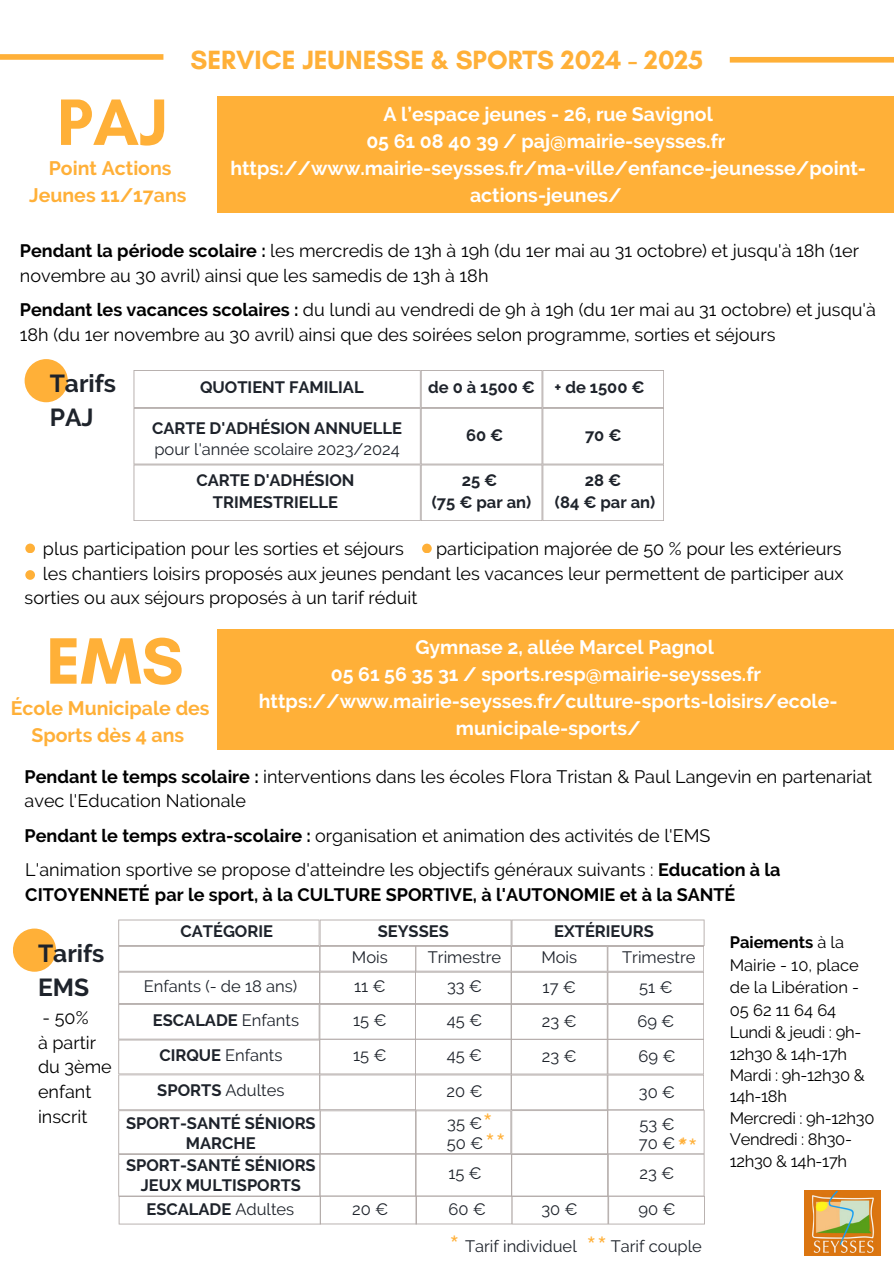
<style>
.page{position:relative;width:894px;height:1264px;background:#fff}
.page>*{position:absolute;margin:0;border:0;box-sizing:border-box;transform-origin:0 0}
.t1{font:700 66.75px "Glacial Indifference";color:#ffb038}
.t2{font:33px "Raleway";color:#ffb038}
.t3{font:700 26.85px "Glacial Indifference";color:#ffb038}
.t4{font:700 24.6px/33.8px "Raleway";color:#1e232b}
.t5{font:700 19.5px/27px "Raleway";color:#fff;text-align:center}
.t6{font:700 19.5px/27px "Raleway";color:#ffb038;text-align:center}
.t7{font:18px/24.8px "Raleway";color:#000}
.t8{font:700 18px "Raleway";color:#000}
.t9{font:700 16.5px/20.2px "Raleway";color:#1e232b;text-align:center}
.t10{font:16.5px "Raleway";color:#1e232b}
.t11{font:16.5px/21.3px "Raleway";letter-spacing:-.02em;color:#000}
.t12{font:16.5px/22.5px "Raleway";color:#000}
.s1{font-weight:700}
.s2{color:#fff}
.s3{font-weight:400}
</style>
<div class="page">
<div style="left:217px;top:96px;width:676px;height:116px;background:#ffb038"></div>
<div style="left:25px;top:359px;width:43px;height:43px;background:#ffb038;border-radius:50%"></div>
<svg style="left:133px;top:370px;width:531px;height:151px"></svg>
<div style="left:217px;top:629px;width:676px;height:120px;background:#ffb038"></div>
<div style="left:13px;top:928px;width:43px;height:43px;background:#ffb038;border-radius:50%"></div>
<div style="left:25px;top:543px;width:10px;height:10px;background:#ffb038;border-radius:50%"></div>
<div style="left:422px;top:543px;width:9px;height:10px;background:#ffb038;border-radius:50%"></div>
<div style="left:25px;top:570px;width:10px;height:10px;background:#ffb038;border-radius:50%"></div>
<img style="left:804px;top:1190px;width:76px;height:65px">
<svg style="left:118px;top:919px;width:586px;height:305px"></svg>
<div style="left:0;top:54px;width:163px;height:6px;background:#ffb038"></div>
<div style="left:729px;top:57px;width:164px;height:6px;background:#ffb038"></div>
<h1 class="t3" style="left:190px;top:44px;width:514px">SERVICE JEUNESSE &amp; SPORTS 2024 - 2025</h1>
<h4 class="t1" style="left:57px;top:81px;width:112px">PAJ</h4>
<h4 class="t5" style="left:230px;top:100px;width:637px">A l’espace jeunes - 26, rue Savignol<br>05 61 08 40 39 / paj@mairie-seysses.fr https://www.mairie-seysses.fr/ma-ville/enfance-jeunesse/point&shy;actions-jeunes/</h4>
<h5 class="t6" style="left:29px;top:155px;width:159px">Point Actions<br>Jeunes 11/17ans</h5>
<h5 class="t7" style="left:20px;top:238px;width:840px"><span class="s1">Pendant la période scolaire :</span> les mercredis de 13h à 19h (du 1er mai au 31 octobre) et jusqu'à 18h (1er novembre au 30 avril) ainsi que les samedis de 13h à 18h</h5>
<h3 class="t7" style="left:20px;top:297px;width:857px"><span class="s1">Pendant les vacances scolaires :</span> du lundi au vendredi de 9h à 19h (du 1er mai au 31 octobre) et jusqu'à<br>18h (du 1er novembre au 30 avril) ainsi que des soirées selon programme, sorties et séjours</h3>
<h6 class="t4" style="left:50px;top:366px;width:68px">Tarifs<br>PAJ</h6>
<p class="t9" style="left:200px;top:377px;width:165px">QUOTIENT FAMILIAL</p>
<p class="t9" style="left:428px;top:377px;width:108px">de 0 à 1500 €</p>
<p class="t9" style="left:554px;top:377px;width:92px">+ de 1500 €</p>
<p class="t9" style="left:466px;top:425px;width:39px">60 €</p>
<p class="t9" style="left:585px;top:425px;width:38px">70 €</p>
<p class="t9" style="left:461px;top:470px;width:37px">25 €</p>
<p class="t9" style="left:432px;top:492px;width:101px">(75 € par an)</p>
<p class="t9" style="left:152px;top:417px;width:251px">CARTE D'ADHÉSION ANNUELLE</p>
<p class="t9" style="left:196px;top:469px;width:160px;line-height:22.5px">CARTE D'ADHÉSION<br>TRIMESTRIELLE</p>
<p class="t10" style="left:154px;top:439px;width:247px">pour l'année scolaire 2023/2024</p>
<p class="t9" style="left:584px;top:470px;width:38px">28 €</p>
<h5 class="t9" style="left:554px;top:492px;width:102px">(84 € par an)</h5>
<h1 class="t7" style="left:43px;top:536px;width:362px">plus participation pour les sorties et séjours</h1>
<h1 class="t7" style="left:436px;top:536px;width:407px">participation majorée de 50 % pour les extérieurs</h1>
<h1 class="t7" style="left:43px;top:561px;width:802px">les chantiers loisirs proposés aux jeunes pendant les vacances leur permettent de participer aux</h1>
<h1 class="t7" style="left:25px;top:585px;width:394px">sorties ou aux séjours proposés à un tarif réduit</h1>
<h4 class="t1" style="left:46px;top:620px;width:139px">EMS</h4>
<h4 class="t5" style="left:415px;top:633px;width:300px">Gymnase 2, allée Marcel Pagnol</h4>
<h4 class="t5" style="left:330px;top:660px;width:432px">05 61 56 35 31 / sports.resp@mairie-seysses.fr</h4>
<h4 class="t5" style="left:259px;top:687px;width:580px">https://www.mairie-seysses.fr/culture-sports-loisirs/ecole-</h4>
<h4 class="t5" style="left:455px;top:714px;width:186px">municipale-sports/</h4>
<h5 class="t7" style="left:25px;top:764px;width:849px"><span class="s1">Pendant le temps scolaire :</span> interventions dans les écoles Flora Tristan &amp; Paul Langevin en partenariat avec l'Education Nationale</h5>
<h5 class="t7" style="left:25px;top:823px;width:687px"><span class="s1">Pendant le temps extra-scolaire :</span> organisation et animation des activités de l'EMS</h5>
<h2 class="t6" style="left:11px;top:694px;width:200px">École Municipale des<br>Sports dès 4 ans</h2>
<p class="t7" style="left:25px;top:857px;width:756px">L'animation sportive se propose d'atteindre les objectifs généraux suivants : <span class="s1">Education à la<br>CITOYENNETÉ</span></p>
<p class="t8" style="left:140px;top:884px;width:597px"><span class="s2">E</span> par le sport, à la CULTURE SPORTIVE, à l'AUTONOMIE et à la SANTÉ</p>
<h5 class="t4" style="left:38px;top:936px;width:68px">Tarifs<br>EMS</h5>
<p class="t7" style="left:38px;top:1005px;width:75px">- 50%<br>à partir du 3ème enfant inscrit</p>
<h6 class="t9" style="left:180px;top:921px;width:94px">CATÉGORIE</h6>
<h6 class="t9" style="left:377px;top:921px;width:73px">SEYSSES</h6>
<h6 class="t9" style="left:554px;top:921px;width:101px">EXTÉRIEURS</h6>
<p class="t10" style="left:144px;top:976px;width:155px">Enfants (- de 18 ans)</p>
<p class="t10" style="left:352px;top:947px;width:37px">Mois</p>
<p class="t10" style="left:427px;top:947px;width:75px">Trimestre</p>
<p class="t10" style="left:541px;top:947px;width:37px">Mois</p>
<p class="t10" style="left:622px;top:947px;width:75px">Trimestre</p>
<p class="t10" style="left:354px;top:976px;width:33px">11 €</p>
<h5 class="t10" style="left:447px;top:976px;width:37px">33 €</h5>
<p class="t10" style="left:542px;top:977px;width:35px">17 €</p>
<p class="t10" style="left:639px;top:977px;width:35px">51 €</p>
<h3 class="t9" style="left:153px;top:1009px;width:148px">ESCALADE <span class="s3">Enfants</span></h3>
<p class="t10" style="left:159px;top:1045px;width:124px"><span class="s1">CIRQUE</span> Enfants</p>
<p class="t10" style="left:353px;top:1045px;width:35px">15 €</p>
<p class="t10" style="left:353px;top:1010px;width:35px">15 €</p>
<p class="t10" style="left:446px;top:1010px;width:37px">45 €</p>
<p class="t10" style="left:541px;top:1010px;width:36px">23 €</p>
<p class="t10" style="left:637px;top:1010px;width:39px">69 €</p>
<p class="t10" style="left:446px;top:1045px;width:37px">45 €</p>
<p class="t10" style="left:541px;top:1046px;width:36px">23 €</p>
<p class="t10" style="left:638px;top:1046px;width:39px">69 €</p>
<p class="t10" style="left:157px;top:1080px;width:129px"><span class="s1">SPORTS</span> Adultes</p>
<p class="t10" style="left:446px;top:1081px;width:38px">20 €</p>
<p class="t10" style="left:638px;top:1082px;width:38px">30 €</p>
<p class="t9" style="left:126px;top:1112px;width:191px">SPORT-SANTÉ SÉNIORS<br>MARCHE</p>
<p class="t9" style="left:126px;top:1154px;width:191px">SPORT-SANTÉ SÉNIORS<br>JEUX MULTISPORTS</p>
<p class="t2" style="left:482px;top:1106px;width:12px">*</p>
<p class="t10" style="left:447px;top:1113px;width:37px">35 €</p>
<p class="t10" style="left:639px;top:1114px;width:37px">53 €</p>
<p class="t2" style="left:484px;top:1126px;width:23px">**</p>
<p class="t10" style="left:446px;top:1133px;width:38px">50 €</p>
<p class="t10" style="left:638px;top:1133px;width:38px">70 €</p>
<p class="t2" style="left:676px;top:1131px;width:23px">**</p>
<p class="t10" style="left:448px;top:1163px;width:35px">15 €</p>
<p class="t10" style="left:639px;top:1163px;width:36px">23 €</p>
<p class="t9" style="left:146px;top:1199px;width:149px">ESCALADE <span class="s3">Adultes</span></p>
<p class="t10" style="left:352px;top:1199px;width:38px">20 €</p>
<h6 class="t10" style="left:448px;top:1199px;width:39px">60 €</h6>
<p class="t10" style="left:541px;top:1199px;width:38px">30 €</p>
<p class="t10" style="left:638px;top:1199px;width:39px">90 €</p>
<p class="t2" style="left:449px;top:1228px;width:12px">*</p>
<p class="t10" style="left:465px;top:1236px;width:113px">Tarif individuel</p>
<p class="t2" style="left:586px;top:1228px;width:23px">**</p>
<p class="t10" style="left:610px;top:1236px;width:93px">Tarif couple</p>
<p class="t12" style="left:729px;top:931px;width:131px"><span class="s1">Paiements</span> à la<br>Mairie - 10, place de la Libération -<br>05 62 11 64 64</p>
<p class="t11" style="left:729px;top:1021px;width:133px">Lundi &amp; jeudi : 9h-<br>12h30 &amp; 14h-17h</p>
<p class="t11" style="left:729px;top:1064px;width:136px">Mardi : 9h-12h30 &amp;<br>14h-18h</p>
<p class="t11" style="left:729px;top:1107px;width:146px">Mercredi : 9h-12h30</p>
<h6 class="t11" style="left:729px;top:1128px;width:124px">Vendredi : 8h30-<br>12h30 &amp; 14h-17h</h6>
</div>
